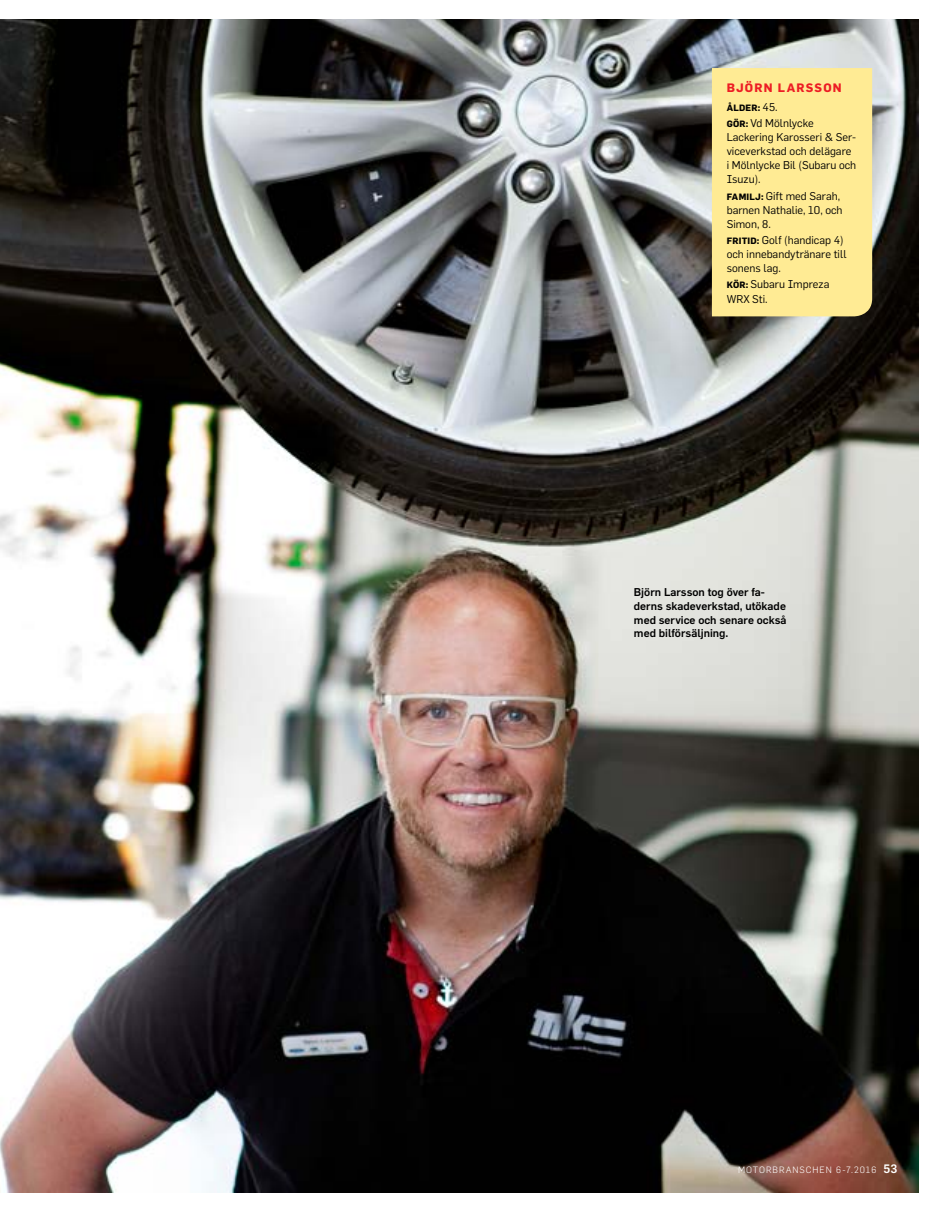
<style>
.page{position:relative;width:936px;height:1212px;background:#fff}
.page>*{position:absolute;margin:0;border:0;box-sizing:border-box;transform-origin:0 0}
.t1{font:700 12px "Flama";letter-spacing:.1em;color:#ed1d24}
.t2{font:11.1px/14.1px "Flama";color:#000}
.t3{font:500 11.1px/13.6px "Flama";color:#000}
.t4{font:300 9px "Flama";letter-spacing:.11em;color:#fff}
.t5{font:700 9px "Flama";letter-spacing:.025em;color:#000}
.s1{font-weight:400;font-size:11.1px}
.s2{font-weight:700;font-size:9px}
.s3{font-weight:500;font-size:12px}
</style>
<div class="page">
<img style="left:0;top:19px;width:918px;height:1174px">
<div style="left:711px;top:68px;width:161px;height:248px;background:#ffeb94"></div>
<p class="t1" style="left:726px;top:81px;width:116px">BJÖRN LARSSON</p>
<p class="t5" style="left:726px;top:102px;width:52px">ÅLDER: <span class="s1">45.</span></p>
<p class="t2" style="left:726px;top:116px;width:131px"><span class="s2">GÖR:</span> Vd Mölnlycke<br>Lackering Karosseri &amp; Ser&shy;viceverkstad och delägare i Mölnlycke Bil (Subaru och<br>Isuzu).</p>
<p class="t2" style="left:726px;top:188px;width:117px"><span class="s2">FAMILJ:</span> Gift med Sarah, barnen Nathalie, 10, och<br>Simon, 8.</p>
<p class="t2" style="left:726px;top:233px;width:121px"><span class="s2">FRITID:</span> Golf (handicap 4) och innebandytränare till sonens lag.</p>
<p class="t2" style="left:726px;top:277px;width:104px"><span class="s2">KÖR:</span> Subaru Impreza<br>WRX Sti.</p>
<p class="t3" style="left:634px;top:585px;width:154px">Björn Larsson tog över fa&shy;derns skadeverkstad, utökade med service och senare också med bilförsäljning.</p>
<p class="t4" style="left:738px;top:1164px;width:161px">MOTORBRANSCHEN 6-7.2016 <span class="s3">53</span></p>
</div>
